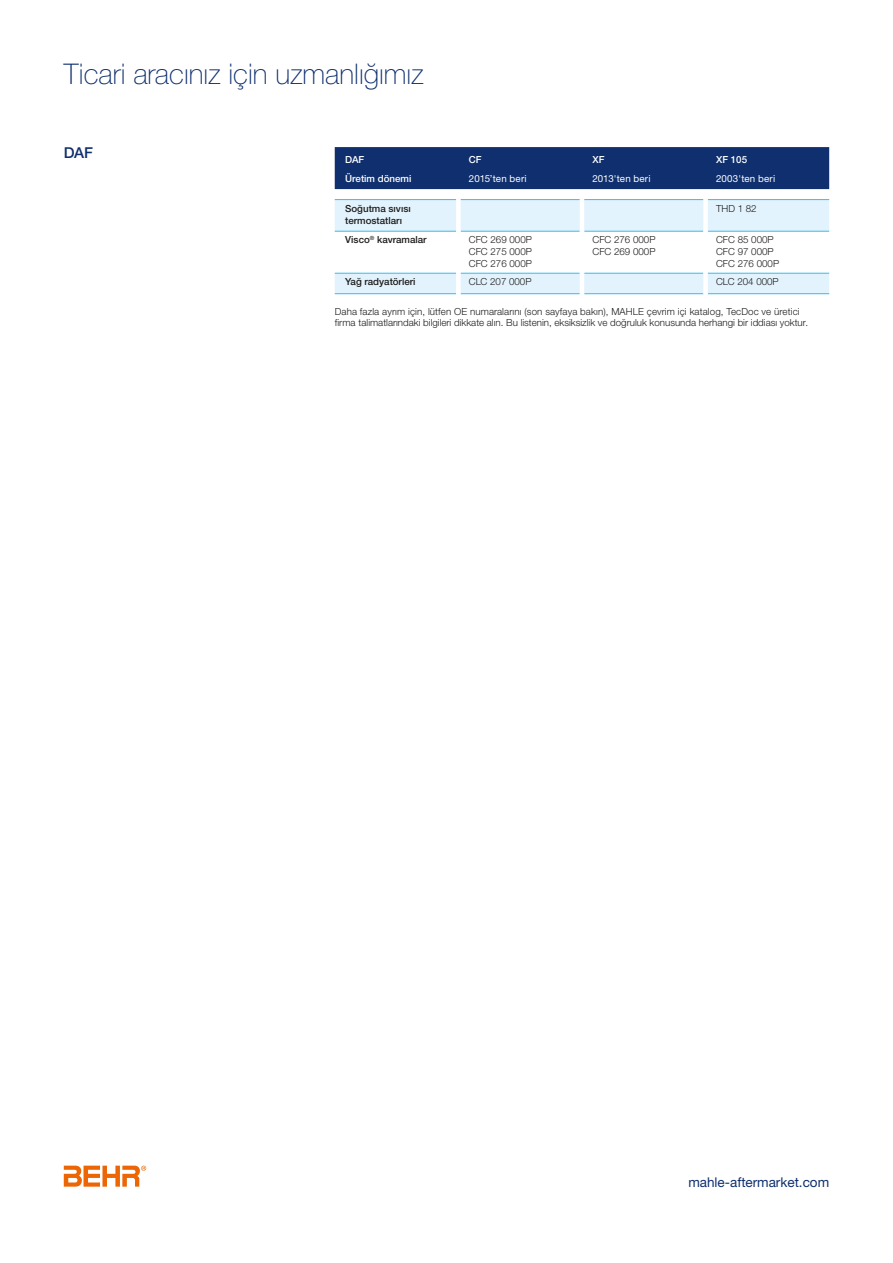
<style>
.page{position:relative;width:893px;height:1263px;background:#fff}
.page>*{position:absolute;margin:0;border:0;box-sizing:border-box;transform-origin:0 0}
.t1{font:100 28.5px "Helvetica Neue LTW1 G";color:#0f2f6e}
.t2{font:500 15px "Helvetica Neue LTW1 G";color:#0f2f6e}
.t3{font:13.5px "Helvetica Neue LTW1 G";color:#0f2f6e}
.t4{font:300 9.75px/12px "Helvetica Neue LTW1 G";color:#1c1c1b}
.t5{font:500 9.75px/12px "Helvetica Neue LTW1 G";color:#1c1c1b}
.t6{font:9.75px "Helvetica Neue LTW1 G";letter-spacing:.025em;color:#fff}
.t7{font:500 9.75px "Helvetica Neue LTW1 G";color:#fff}
</style>
<div class="page">
<svg style="left:64px;top:1165px;width:82px;height:22px"></svg>
<div style="left:335px;top:147px;width:494px;height:42px;background:#0f2f6e"></div>
<svg style="left:335px;top:200px;width:494px;height:93px;fill:#e3f3fd"></svg>
<hr style="left:335px;top:199px;width:121px;height:1px;background:#34bcee">
<hr style="left:335px;top:231px;width:121px;height:1px;background:#34bcee">
<hr style="left:335px;top:273px;width:121px;height:1px;background:#34bcee">
<hr style="left:335px;top:293px;width:121px;height:1px;background:#34bcee">
<hr style="left:461px;top:199px;width:119px;height:1px;background:#34bcee">
<hr style="left:584px;top:199px;width:119px;height:1px;background:#34bcee">
<hr style="left:708px;top:199px;width:121px;height:1px;background:#34bcee">
<hr style="left:461px;top:231px;width:119px;height:1px;background:#34bcee">
<hr style="left:584px;top:231px;width:119px;height:1px;background:#34bcee">
<hr style="left:708px;top:231px;width:121px;height:1px;background:#34bcee">
<hr style="left:461px;top:273px;width:119px;height:1px;background:#34bcee">
<hr style="left:584px;top:273px;width:119px;height:1px;background:#34bcee">
<hr style="left:708px;top:273px;width:121px;height:1px;background:#34bcee">
<hr style="left:461px;top:293px;width:119px;height:1px;background:#34bcee">
<hr style="left:584px;top:293px;width:119px;height:1px;background:#34bcee">
<hr style="left:708px;top:293px;width:121px;height:1px;background:#34bcee">
<div style="left:456px;top:199px;width:5px;height:32px;background:#fff"></div>
<hr style="left:580px;top:199px;width:4px;height:32px;background:#fff">
<div style="left:703px;top:199px;width:5px;height:32px;background:#fff"></div>
<div style="left:456px;top:231px;width:5px;height:42px;background:#fff"></div>
<hr style="left:580px;top:231px;width:4px;height:42px;background:#fff">
<div style="left:703px;top:231px;width:5px;height:42px;background:#fff"></div>
<div style="left:456px;top:273px;width:5px;height:21px;background:#fff"></div>
<hr style="left:580px;top:273px;width:4px;height:21px;background:#fff">
<div style="left:703px;top:273px;width:5px;height:21px;background:#fff"></div>
<h1 class="t1" style="left:64px;top:57px;width:361px">Ticari aracınız için uzmanlığımız</h1>
<h2 class="t2" style="left:64px;top:143px;width:31px">DAF</h2>
<p class="t7" style="left:345px;top:153px;width:21px">DAF</p>
<p class="t7" style="left:469px;top:153px;width:14px">CF</p>
<p class="t7" style="left:592px;top:153px;width:14px">XF</p>
<p class="t7" style="left:716px;top:153px;width:33px">XF 105</p>
<p class="t7" style="left:345px;top:173px;width:68px">Üretim dönemi</p>
<p class="t6" style="left:469px;top:173px;width:59px">2015’ten beri</p>
<p class="t6" style="left:592px;top:173px;width:60px">2013'ten beri</p>
<p class="t6" style="left:716px;top:173px;width:61px">2003'ten beri</p>
<p class="t5" style="left:345px;top:202px;width:67px">Soğutma sıvısı termostatları</p>
<p class="t4" style="left:716px;top:202px;width:42px">THD 1 82</p>
<p class="t5" style="left:345px;top:234px;width:83px">Visco<sup>®</sup> kavramalar</p>
<p class="t4" style="left:469px;top:234px;width:65px;text-align:justify">CFC 269 000P CFC 275 000P CFC 276 000P</p>
<p class="t4" style="left:592px;top:234px;width:65px">CFC 276 000P<br>CFC 269 000P</p>
<p class="t4" style="left:716px;top:234px;width:65px">CFC 85 000P<br>CFC 97 000P<br>CFC 276 000P</p>
<p class="t5" style="left:345px;top:276px;width:72px">Yağ radyatörleri</p>
<p class="t4" style="left:469px;top:276px;width:64px">CLC 207 000P</p>
<p class="t4" style="left:716px;top:276px;width:64px">CLC 204 000P</p>
<p class="t4" style="left:335px;top:306px;width:475px;line-height:10.5px">Daha fazla ayrım için, lütfen OE numaralarını (son sayfaya bakın), MAHLE çevrim içi katalog, TecDoc ve üretici firma talimatlarındaki bilgileri dikkate alın. Bu listenin, eksiksizlik ve doğruluk konusunda herhangi bir iddiası yoktur.</p>
<h3 class="t3" style="left:688px;top:1173px;width:142px">mahle-aftermarket.com</h3>
</div>
